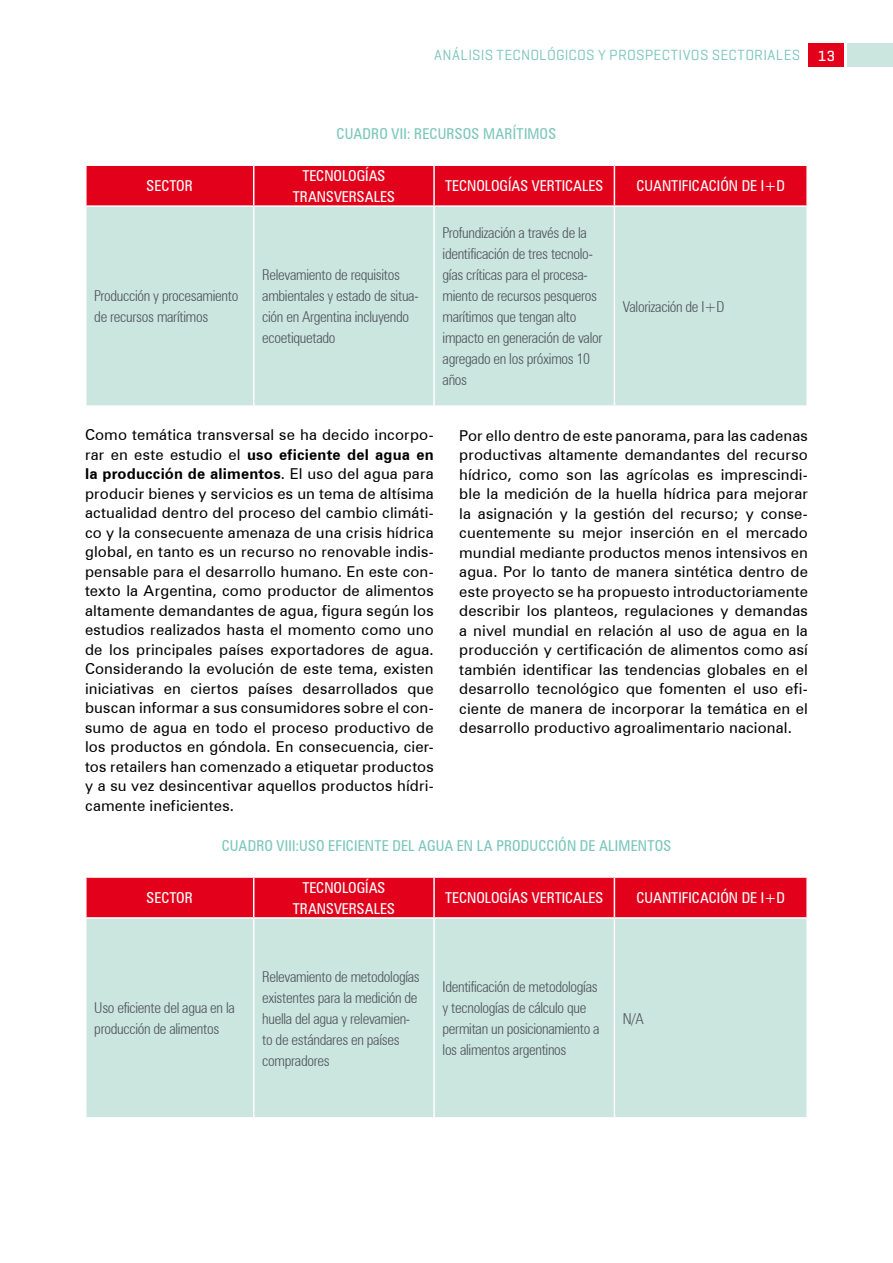
<style>
.page{position:relative;width:893px;height:1263px;background:#fff}
.page>*{position:absolute;margin:0;border:0;box-sizing:border-box;transform-origin:0 0}
.t1{font:15px/19.5px "Zurich BT";letter-spacing:.01em;color:#000;text-align:justify}
.t2{font:300 condensed 15px/21px "Zurich BT";letter-spacing:-.02em;color:#505559}
.t3{font:condensed 15px "Zurich BT";color:#fff}
.t4{font:condensed 15px "Zurich BT";letter-spacing:.01em;color:#7bc6bc}
.t5{font:15px "Geogrotesque";letter-spacing:.02em;color:#7bc6bc}
.s1{font-weight:500;color:#fff}
.s2{font-weight:700}
</style>
<div class="page">
<div style="left:809px;top:43px;width:35px;height:24px;background:#e2001a"></div>
<div style="left:847px;top:43px;width:46px;height:24px;background:#cbe6df"></div>
<div style="left:87px;top:166px;width:719px;height:39px;background:#e2001a"></div>
<div style="left:87px;top:207px;width:719px;height:198px;background:#cbe6df"></div>
<hr style="left:253px;top:166px;width:1px;height:39px;background:#fff">
<hr style="left:433px;top:166px;width:2px;height:39px;background:#fff">
<hr style="left:614px;top:166px;width:1px;height:39px;background:#fff">
<hr style="left:253px;top:207px;width:1px;height:198px;background:#fff">
<hr style="left:433px;top:207px;width:2px;height:198px;background:#fff">
<hr style="left:614px;top:207px;width:1px;height:198px;background:#fff">
<div style="left:87px;top:878px;width:719px;height:39px;background:#e2001a"></div>
<div style="left:87px;top:919px;width:719px;height:198px;background:#cbe6df"></div>
<hr style="left:253px;top:878px;width:1px;height:39px;background:#fff">
<hr style="left:433px;top:878px;width:2px;height:39px;background:#fff">
<hr style="left:614px;top:878px;width:1px;height:39px;background:#fff">
<hr style="left:253px;top:919px;width:1px;height:198px;background:#fff">
<hr style="left:433px;top:919px;width:2px;height:198px;background:#fff">
<hr style="left:614px;top:919px;width:1px;height:198px;background:#fff">
<p class="t5" style="left:434px;top:46px;width:402px">ANÁLISIS TECNOLÓGICOS Y PROSPECTIVOS SECTORIALES <span class="s1">13</span></p>
<p class="t3" style="left:147px;top:177px;width:32px">SECTOR</p>
<p class="t2" style="left:94px;top:285px;width:145px">Producción y procesamiento de recursos marítimos</p>
<p class="t4" style="left:337px;top:125px;width:221px">CUADRO VII: RECURSOS MARÍTIMOS</p>
<p class="t3" style="left:302px;top:166px;width:31px">TECNOLOG</p>
<p class="t3" style="left:365px;top:166px;width:22px">ÍAS</p>
<p class="t3" style="left:293px;top:187px;width:10px">TRAN</p>
<p class="t3" style="left:326px;top:187px;width:70px">SVERSALES</p>
<p class="t2" style="left:262px;top:264px;width:158px">Relevamiento de requisitos ambientales y estado de situa&shy;ción en Argentina incluyendo ecoetiquetado</p>
<p class="t3" style="left:445px;top:177px;width:31px">TECNOLOG</p>
<p class="t3" style="left:508px;top:177px;width:97px">ÍAS VERTICALES</p>
<p class="t3" style="left:636px;top:177px;width:18px">CUANT</p>
<p class="t3" style="left:678px;top:177px;width:108px">IFICACIÓN DE I+D</p>
<p class="t2" style="left:443px;top:222px;width:161px">Profundización a través de la identificación de tres tecnolo&shy;gías críticas para el procesa&shy;miento de recursos pesqueros marítimos que tengan alto impacto en generación de valor agregado en los próximos 10 años</p>
<p class="t2" style="left:623px;top:296px;width:103px">Valorización de I+D</p>
<p class="t1" style="left:85px;top:425px;width:350px">Como temática transversal se ha decido incorpo&shy;rar en este estudio el <span class="s2">uso eficiente del agua en la producción de alimentos</span>. El uso del agua para producir bienes y servicios es un tema de altísima actualidad dentro del proceso del cambio climáti&shy;co y la consecuente amenaza de una crisis hídrica global, en tanto es un recurso no renovable indis&shy;pensable para el desarrollo humano. En este con&shy;texto la Argentina, como productor de alimentos altamente demandantes de agua, figura según los estudios realizados hasta el momento como uno de los principales países exportadores de agua.<br>Considerando la evolución de este tema, existen iniciativas en ciertos países desarrollados que buscan informar a sus consumidores sobre el con&shy;sumo de agua en todo el proceso productivo de los productos en góndola. En consecuencia, cier&shy;tos retailers han comenzado a etiquetar productos y a su vez desincentivar aquellos productos hídri&shy;camente ineficientes.</p>
<p class="t1" style="left:459px;top:425px;width:350px">Por ello dentro de este panorama, para las cadenas productivas altamente demandantes del recurso hídrico, como son las agrícolas es imprescindi&shy;ble la medición de la huella hídrica para mejorar la asignación y la gestión del recurso; y conse&shy;cuentemente su mejor inserción en el mercado mundial mediante productos menos intensivos en agua. Por lo tanto de manera sintética dentro de este proyecto se ha propuesto introductoriamente describir los planteos, regulaciones y demandas a nivel mundial en relación al uso de agua en la producción y certificación de alimentos como así también identificar las tendencias globales en el desarrollo tecnológico que fomenten el uso efi&shy;ciente de manera de incorporar la temática en el desarrollo productivo agroalimentario nacional.</p>
<p class="t4" style="left:222px;top:836px;width:145px">CUADRO VIII:USO EFICIENTE</p>
<p class="t4" style="left:392px;top:836px;width:8px">DEL</p>
<p class="t4" style="left:418px;top:836px;width:10px">AGUA</p>
<p class="t4" style="left:457px;top:836px;width:57px">EN LA PRODU</p>
<p class="t4" style="left:538px;top:836px;width:101px">CCIÓN DE ALIMENTO</p>
<p class="t4" style="left:663px;top:836px;width:9px">S</p>
<p class="t3" style="left:147px;top:889px;width:32px">SECTOR</p>
<p class="t2" style="left:94px;top:997px;width:142px">Uso eficiente del agua en la producción de alimentos</p>
<p class="t3" style="left:302px;top:878px;width:31px">TECNOLOG</p>
<p class="t3" style="left:365px;top:878px;width:22px">ÍAS</p>
<p class="t3" style="left:293px;top:899px;width:10px">TRAN</p>
<p class="t3" style="left:326px;top:899px;width:70px">SVERSALES</p>
<p class="t3" style="left:445px;top:889px;width:31px">TECNOLOG</p>
<p class="t3" style="left:508px;top:889px;width:97px">ÍAS VERTICALES</p>
<p class="t3" style="left:636px;top:889px;width:18px">CUANT</p>
<p class="t3" style="left:678px;top:889px;width:108px">IFICACIÓN DE I+D</p>
<p class="t2" style="left:262px;top:966px;width:159px">Relevamiento de metodologías existentes para la medición de huella del agua y relevamien&shy;to de estándares en países compradores</p>
<p class="t2" style="left:443px;top:976px;width:159px">Identificación de metodologías y tecnologías de cálculo que permitan un posicionamiento a los alimentos argentinos</p>
<p class="t2" style="left:623px;top:1008px;width:22px">N/A</p>
</div>
